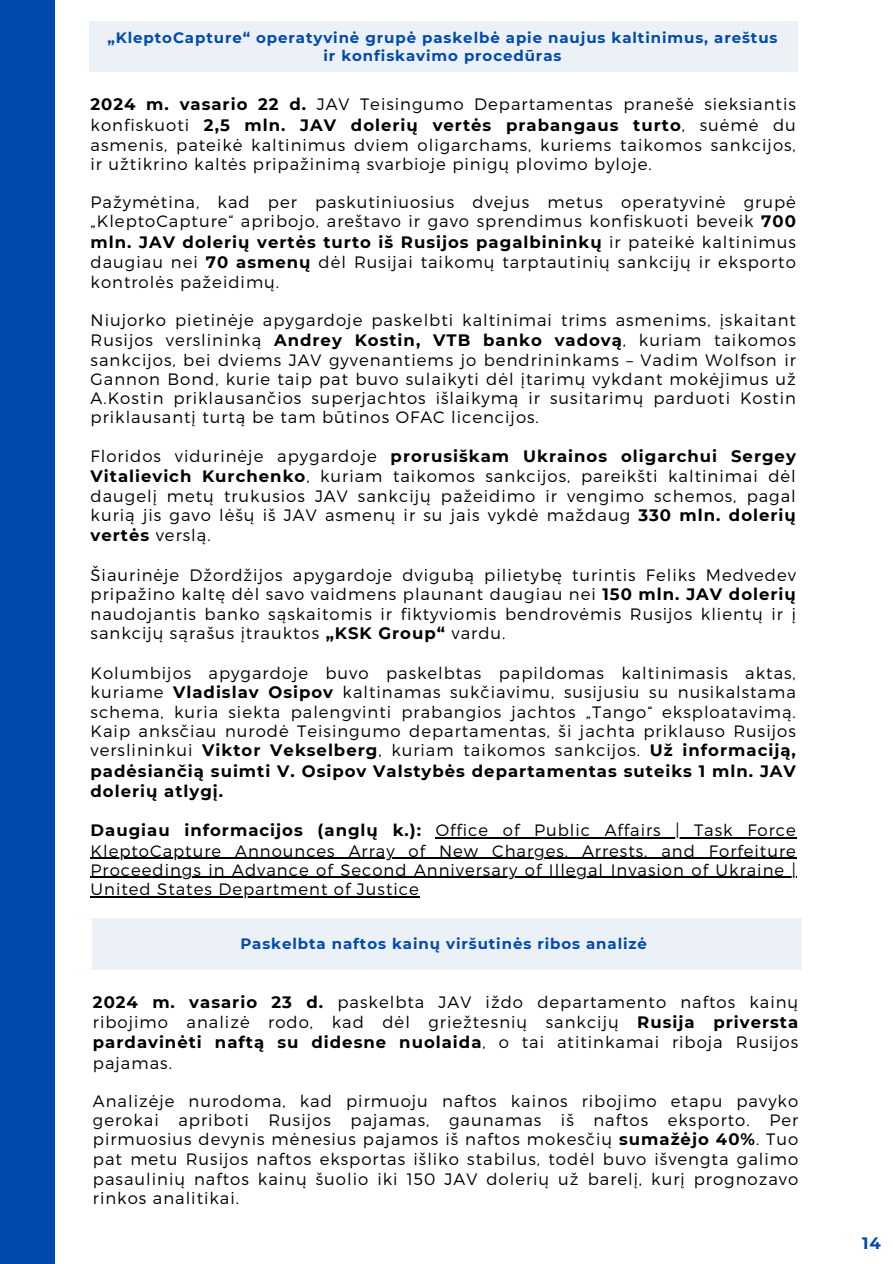
<style>
.page{position:relative;width:893px;height:1264px;background:#fff}
.page>*{position:absolute;margin:0;border:0;box-sizing:border-box;transform-origin:0 0}
.t1{font:300 16.5px/19.4px "Montserrat";letter-spacing:.06em;color:#000;text-align:justify}
.t2{font:700 16.5px "Montserrat";color:#004aad}
.t3{font:700 15px/18px "Montserrat";letter-spacing:.06em;color:#004aad;text-align:center}
.s1{font-weight:700}
</style>
<div class="page">
<div style="left:0;top:0;width:54px;height:1263px;background:#004aad"></div>
<div style="left:89px;top:21px;width:708px;height:51px;background:#ecf1f8"></div>
<hr style="left:436px;top:837px;width:360px;height:1px;background:#000">
<hr style="left:91px;top:857px;width:705px;height:1px;background:#000">
<hr style="left:91px;top:876px;width:705px;height:2px;background:#000">
<hr style="left:91px;top:896px;width:329px;height:1px;background:#000">
<div style="left:93px;top:918px;width:708px;height:51px;background:#ecf1f8"></div>
<p class="t3" style="left:107px;top:29px;width:671px">„KleptoCapture“ operatyvinė grupė paskelbė apie naujus kaltinimus, areštus ir konfiskavimo procedūras</p>
<p class="t1" style="left:91px;top:94px;width:706px;line-height:19.8px"><span class="s1">2024 m. vasario 22 d.</span> JAV Teisingumo Departamentas pranešė sieksiantis konfiskuoti <span class="s1">2,5 mln. JAV dolerių vertės prabangaus turto</span>, suėmė du asmenis, pateikė kaltinimus dviem oligarchams, kuriems taikomos sankcijos, ir užtikrino kaltės pripažinimą svarbioje pinigų plovimo byloje.</p>
<p class="t1" style="left:91px;top:192px;width:706px;line-height:20px">Pažymėtina, kad per paskutiniuosius dvejus metus operatyvinė grupė „KleptoCapture“ apribojo, areštavo ir gavo sprendimus konfiskuoti beveik <span class="s1">700 mln. JAV dolerių vertės turto iš Rusijos pagalbininkų</span> ir pateikė kaltinimus daugiau nei <span class="s1">70 asmenų</span> dėl Rusijai taikomų tarptautinių sankcijų ir eksporto kontrolės pažeidimų.</p>
<p class="t1" style="left:91px;top:310px;width:706px">Niujorko pietinėje apygardoje paskelbti kaltinimai trims asmenims, įskaitant Rusijos verslininką <span class="s1">Andrey Kostin, VTB banko vadovą</span>, kuriam taikomos sankcijos, bei dviems JAV gyvenantiems jo bendrininkams – Vadim Wolfson ir Gannon Bond, kurie taip pat buvo sulaikyti dėl įtarimų vykdant mokėjimus už A.Kostin priklausančios superjachtos išlaikymą ir susitarimų parduoti Kostin priklausantį turtą be tam būtinos OFAC licencijos.</p>
<p class="t1" style="left:91px;top:445px;width:706px;line-height:20px">Floridos vidurinėje apygardoje <span class="s1">prorusiškam Ukrainos oligarchui Sergey Vitalievich Kurchenko</span>, kuriam taikomos sankcijos, pareikšti kaltinimai dėl daugelį metų trukusios JAV sankcijų pažeidimo ir vengimo schemos, pagal kurią jis gavo lėšų iš JAV asmenų ir su jais vykdė maždaug <span class="s1">330 mln. dolerių vertės</span> verslą.</p>
<p class="t1" style="left:91px;top:564px;width:706px">Šiaurinėje Džordžijos apygardoje dvigubą pilietybę turintis Feliks Medvedev pripažino kaltę dėl savo vaidmens plaunant daugiau nei <span class="s1">150 mln. JAV dolerių </span>naudojantis banko sąskaitomis ir fiktyviomis bendrovėmis Rusijos klientų ir į sankcijų sąrašus įtrauktos <span class="s1">„KSK Group“</span> vardu.</p>
<p class="t1" style="left:91px;top:662px;width:706px">Kolumbijos apygardoje buvo paskelbtas papildomas kaltinimasis aktas, kuriame <span class="s1">Vladislav Osipov</span> kaltinamas sukčiavimu, susijusiu su nusikalstama schema, kuria siekta palengvinti prabangios jachtos „Tango“ eksploatavimą.<br>Kaip anksčiau nurodė Teisingumo departamentas, ši jachta priklauso Rusijos verslininkui <span class="s1">Viktor Vekselberg</span>, kuriam taikomos sankcijos. <span class="s1">Už informaciją, padėsiančią suimti V. Osipov Valstybės departamentas suteiks 1 mln. JAV dolerių atlygį.</span></p>
<p class="t1" style="left:91px;top:819px;width:706px"><span class="s1">Daugiau informacijos (anglų k.):</span> Office of Public Affairs | Task Force KleptoCapture Announces Array of New Charges, Arrests, and Forfeiture Proceedings in Advance of Second Anniversary of Illegal Invasion of Ukraine | United States Department of Justice</p>
<p class="t3" style="left:240px;top:934px;width:408px">Paskelbta naftos kainų viršutinės ribos analizė</p>
<p class="t1" style="left:93px;top:991px;width:706px;line-height:20.2px"><span class="s1">2024 m. vasario 23 d.</span> paskelbta JAV iždo departamento naftos kainų ribojimo analizė rodo, kad dėl griežtesnių sankcijų <span class="s1">Rusija priversta pardavinėti naftą su didesne nuolaida</span>, o tai atitinkamai riboja Rusijos pajamas.</p>
<p class="t1" style="left:93px;top:1090px;width:706px">Analizėje nurodoma, kad pirmuoju naftos kainos ribojimo etapu pavyko gerokai apriboti Rusijos pajamas, gaunamas iš naftos eksporto. Per pirmuosius devynis mėnesius pajamos iš naftos mokesčių <span class="s1">sumažėjo 40%</span>. Tuo pat metu Rusijos naftos eksportas išliko stabilus, todėl buvo išvengta galimo pasaulinių naftos kainų šuolio iki 150 JAV dolerių už barelį, kurį prognozavo rinkos analitikai.</p>
<p class="t2" style="left:862px;top:1233px;width:20px">14</p>
</div>
